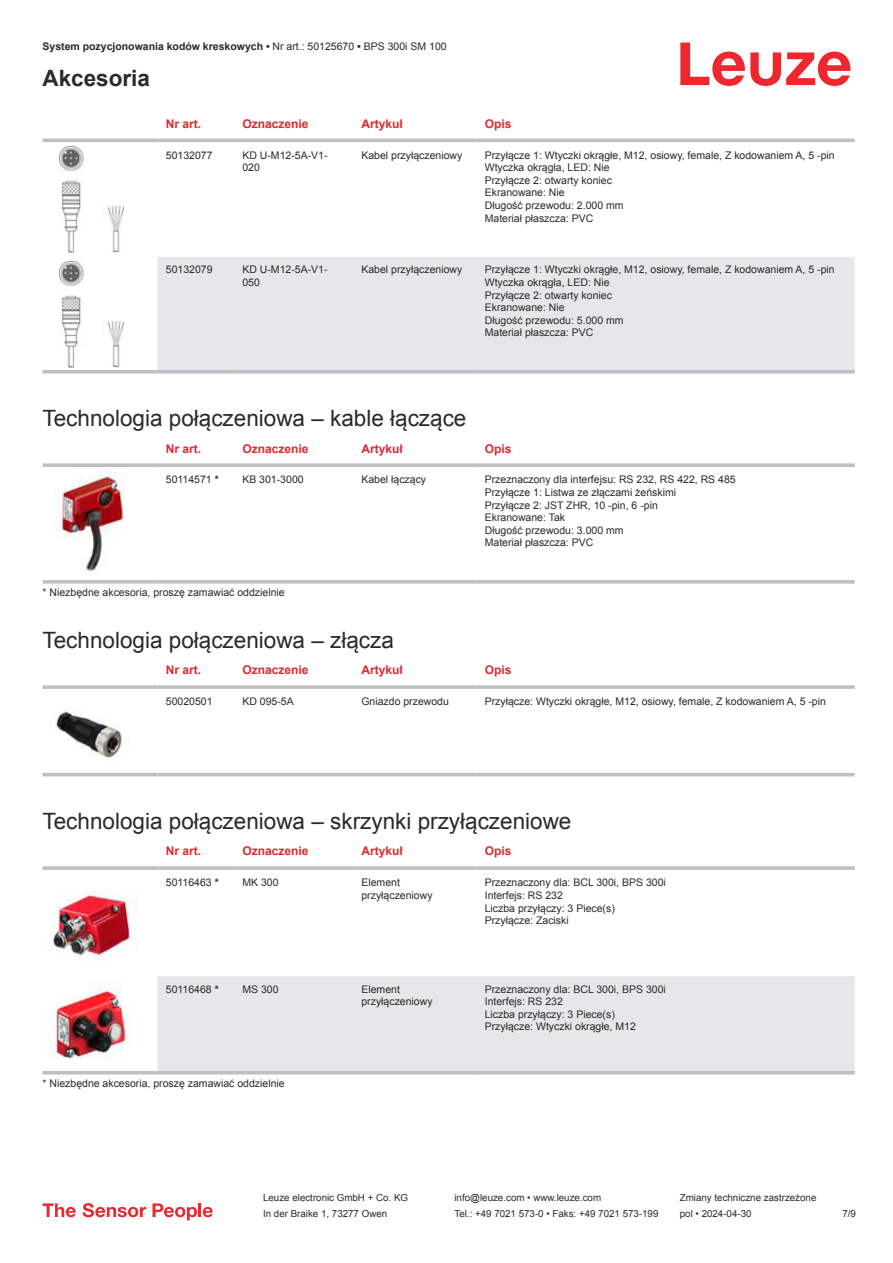
<style>
.page{position:relative;width:893px;height:1263px;background:#fff}
.page>*{position:absolute;margin:0;border:0;box-sizing:border-box;transform-origin:0 0}
.t1{font:22.5px "Arial";color:#2b292a}
.t2{font:700 22.5px "Arial";color:#2b292a}
.t3{font:700 12px "Arial";color:#db2a30}
.t4{font:10.5px/12.6px "Arial";color:#2b292a}
.t5{font:700 10.5px "Arial";color:#2b292a}
.t6{font:9.75px "Arial";color:#2b292a}
.s1{font-weight:400}
.s2{font-weight:700}
</style>
<div class="page">
<svg style="left:680px;top:43px;width:170px;height:43px"></svg>
<div style="left:157px;top:257px;width:698px;height:113px;background:#e6e7e9"></div>
<hr style="left:43px;top:139px;width:114px;height:3px;background:#bdbfc1">
<hr style="left:157px;top:139px;width:77px;height:3px;background:#bdbfc1">
<hr style="left:234px;top:139px;width:119px;height:3px;background:#bdbfc1">
<hr style="left:353px;top:139px;width:123px;height:3px;background:#bdbfc1">
<hr style="left:476px;top:139px;width:379px;height:3px;background:#bdbfc1">
<svg style="left:43px;top:370px;width:114px;height:4px"></svg>
<svg style="left:157px;top:370px;width:77px;height:4px"></svg>
<svg style="left:234px;top:370px;width:119px;height:4px"></svg>
<svg style="left:353px;top:370px;width:123px;height:4px"></svg>
<svg style="left:476px;top:370px;width:379px;height:4px;background:#c4c6c7"></svg>
<img style="left:59px;top:146px;width:65px;height:107px">
<img style="left:59px;top:261px;width:65px;height:106px">
<svg style="left:43px;top:463px;width:114px;height:4px"></svg>
<svg style="left:157px;top:463px;width:77px;height:4px"></svg>
<svg style="left:234px;top:463px;width:119px;height:4px"></svg>
<svg style="left:353px;top:463px;width:123px;height:4px"></svg>
<svg style="left:476px;top:463px;width:379px;height:4px;background:#c4c6c7"></svg>
<svg style="left:43px;top:580px;width:114px;height:4px"></svg>
<svg style="left:157px;top:580px;width:77px;height:4px"></svg>
<svg style="left:234px;top:580px;width:119px;height:4px"></svg>
<svg style="left:353px;top:580px;width:123px;height:4px"></svg>
<svg style="left:476px;top:580px;width:379px;height:4px;background:#c3c5c7"></svg>
<img style="left:57px;top:471px;width:68px;height:100px">
<svg style="left:43px;top:776px;width:812px;height:1px"></svg>
<svg style="left:43px;top:685px;width:114px;height:4px"></svg>
<svg style="left:157px;top:685px;width:77px;height:4px"></svg>
<svg style="left:234px;top:685px;width:119px;height:4px"></svg>
<svg style="left:353px;top:685px;width:123px;height:4px"></svg>
<svg style="left:476px;top:685px;width:379px;height:4px;background:#c3c5c7"></svg>
<hr style="left:43px;top:773px;width:114px;height:3px;background:#bdbfc1">
<hr style="left:157px;top:773px;width:77px;height:3px;background:#bdbfc1">
<hr style="left:234px;top:773px;width:119px;height:3px;background:#bdbfc1">
<hr style="left:353px;top:773px;width:123px;height:3px;background:#bdbfc1">
<hr style="left:476px;top:773px;width:379px;height:3px;background:#bdbfc1">
<img style="left:56px;top:711px;width:67px;height:48px">
<svg style="left:43px;top:1074px;width:812px;height:1px"></svg>
<div style="left:157px;top:976px;width:698px;height:95px;background:#e6e7e9"></div>
<svg style="left:43px;top:866px;width:114px;height:4px"></svg>
<svg style="left:157px;top:866px;width:77px;height:4px"></svg>
<svg style="left:234px;top:866px;width:119px;height:4px"></svg>
<svg style="left:353px;top:866px;width:123px;height:4px"></svg>
<svg style="left:476px;top:866px;width:379px;height:4px;background:#c3c5c7"></svg>
<hr style="left:43px;top:1071px;width:114px;height:3px;background:#bdbfc1">
<hr style="left:157px;top:1071px;width:77px;height:3px;background:#bdbfc1">
<hr style="left:234px;top:1071px;width:119px;height:3px;background:#bdbfc1">
<hr style="left:353px;top:1071px;width:123px;height:3px;background:#bdbfc1">
<hr style="left:476px;top:1071px;width:379px;height:3px;background:#bdbfc1">
<img style="left:51px;top:890px;width:86px;height:70px">
<img style="left:51px;top:982px;width:79px;height:77px">
<svg style="left:43px;top:1203px;width:33px;height:14px"></svg>
<svg style="left:83px;top:1203px;width:63px;height:14px"></svg>
<svg style="left:153px;top:1203px;width:44px;height:17px"></svg>
<hr style="left:198px;top:1203px;width:3px;height:14px;background:#ed272d">
<svg style="left:203px;top:1207px;width:10px;height:10px"></svg>
<p class="t5" style="left:43px;top:43px;width:406px">System pozycjonowania kodów kreskowych • <span class="s1">Nr art.: 50125670</span> • <span class="s1">BPS 300i SM 100</span></p>
<h1 class="t2" style="left:43px;top:70px;width:109px">Akcesoria</h1>
<p class="t3" style="left:166px;top:115px;width:37px">Nr art.</p>
<p class="t3" style="left:242px;top:119px;width:68px">Oznaczenie</p>
<p class="t3" style="left:361px;top:115px;width:43px">Artykuł</p>
<p class="t3" style="left:485px;top:119px;width:28px">Opis</p>
<p class="t4" style="left:166px;top:150px;width:48px">50132077</p>
<p class="t4" style="left:242px;top:150px;width:87px">KD U-M12-5A-V1-<br>020</p>
<p class="t4" style="left:361px;top:148px;width:102px">Kabel przyłączeniowy</p>
<p class="t4" style="left:485px;top:148px;width:351px">Przyłącze 1: Wtyczki okrągłe, M12, osiowy, female, Z kodowaniem A, 5 -pin<br>Wtyczka okrągła, LED: Nie<br>Przyłącze 2: otwarty koniec<br>Ekranowane: Nie<br>Długość przewodu: 2.000 mm<br>Materiał płaszcza: PVC</p>
<p class="t4" style="left:166px;top:264px;width:48px">50132079</p>
<p class="t4" style="left:242px;top:264px;width:87px">KD U-M12-5A-V1-<br>050</p>
<p class="t4" style="left:361px;top:263px;width:102px">Kabel przyłączeniowy</p>
<p class="t4" style="left:485px;top:263px;width:351px">Przyłącze 1: Wtyczki okrągłe, M12, osiowy, female, Z kodowaniem A, 5 -pin<br>Wtyczka okrągła, LED: Nie<br>Przyłącze 2: otwarty koniec<br>Ekranowane: Nie<br>Długość przewodu: 5.000 mm<br>Materiał płaszcza: PVC</p>
<h1 class="t1" style="left:43px;top:403px;width:425px">Technologia połączeniowa – kable łączące</h1>
<p class="t3" style="left:166px;top:440px;width:37px">Nr art.</p>
<p class="t3" style="left:242px;top:444px;width:68px">Oznaczenie</p>
<p class="t3" style="left:361px;top:440px;width:43px">Artykuł</p>
<p class="t3" style="left:485px;top:444px;width:28px">Opis</p>
<p class="t4" style="left:166px;top:474px;width:54px">50114571 <span class="s2">*</span></p>
<p class="t4" style="left:242px;top:474px;width:63px">KB 301-3000</p>
<p class="t4" style="left:361px;top:473px;width:66px">Kabel łączący</p>
<p class="t4" style="left:485px;top:474px;width:252px">Przeznaczony dla interfejsu: RS 232, RS 422, RS 485<br>Przyłącze 1: Listwa ze złączami żeńskimi<br>Przyłącze 2: JST ZHR, 10 -pin, 6 -pin<br>Ekranowane: Tak<br>Długość przewodu: 3.000 mm<br>Materiał płaszcza: PVC</p>
<p class="t4" style="left:43px;top:586px;width:244px">* Niezbędne akcesoria, proszę zamawiać oddzielnie</p>
<h1 class="t1" style="left:43px;top:625px;width:353px">Technologia połączeniowa – złącza</h1>
<p class="t3" style="left:166px;top:662px;width:37px">Nr art.</p>
<p class="t3" style="left:242px;top:666px;width:68px">Oznaczenie</p>
<p class="t3" style="left:361px;top:662px;width:43px">Artykuł</p>
<p class="t3" style="left:485px;top:666px;width:28px">Opis</p>
<p class="t4" style="left:166px;top:696px;width:48px">50020501</p>
<p class="t4" style="left:242px;top:696px;width:53px">KD 095-5A</p>
<p class="t4" style="left:361px;top:696px;width:89px">Gniazdo przewodu</p>
<p class="t4" style="left:485px;top:695px;width:343px">Przyłącze: Wtyczki okrągłe, M12, osiowy, female, Z kodowaniem A, 5 -pin</p>
<h1 class="t1" style="left:43px;top:806px;width:530px">Technologia połączeniowa – skrzynki przyłączeniowe</h1>
<p class="t3" style="left:166px;top:843px;width:37px">Nr art.</p>
<p class="t3" style="left:242px;top:847px;width:68px">Oznaczenie</p>
<p class="t3" style="left:361px;top:843px;width:43px">Artykuł</p>
<p class="t3" style="left:485px;top:847px;width:28px">Opis</p>
<p class="t4" style="left:166px;top:877px;width:54px">50116463 <span class="s2">*</span></p>
<p class="t4" style="left:242px;top:877px;width:38px">MK 300</p>
<p class="t4" style="left:361px;top:877px;width:73px">Element przyłączeniowy</p>
<p class="t4" style="left:485px;top:877px;width:183px">Przeznaczony dla: BCL 300i, BPS 300i<br>Interfejs: RS 232<br>Liczba przyłączy: 3 Piece(s)<br>Przyłącze: Zaciski</p>
<p class="t4" style="left:166px;top:984px;width:54px">50116468 <span class="s2">*</span></p>
<p class="t4" style="left:242px;top:984px;width:38px">MS 300</p>
<p class="t4" style="left:361px;top:984px;width:73px">Element przyłączeniowy</p>
<p class="t4" style="left:485px;top:984px;width:183px">Przeznaczony dla: BCL 300i, BPS 300i<br>Interfejs: RS 232<br>Liczba przyłączy: 3 Piece(s)<br>Przyłącze: Wtyczki okrągłe, M12</p>
<p class="t4" style="left:43px;top:1077px;width:244px">* Niezbędne akcesoria, proszę zamawiać oddzielnie</p>
<p class="t6" style="left:263px;top:1194px;width:146px">Leuze electronic GmbH + Co. KG</p>
<p class="t6" style="left:454px;top:1194px;width:148px">info@leuze.com • www.leuze.com</p>
<p class="t6" style="left:680px;top:1191px;width:138px">Zmiany techniczne zastrzeżone</p>
<p class="t6" style="left:263px;top:1210px;width:126px">In der Braike 1, 73277 Owen</p>
<p class="t6" style="left:454px;top:1210px;width:205px">Tel.: +49 7021 573-0 • Faks: +49 7021 573-199</p>
<p class="t6" style="left:680px;top:1210px;width:73px">pol • 2024-04-30</p>
<p class="t6" style="left:842px;top:1210px;width:15px">7 /9</p>
</div>
